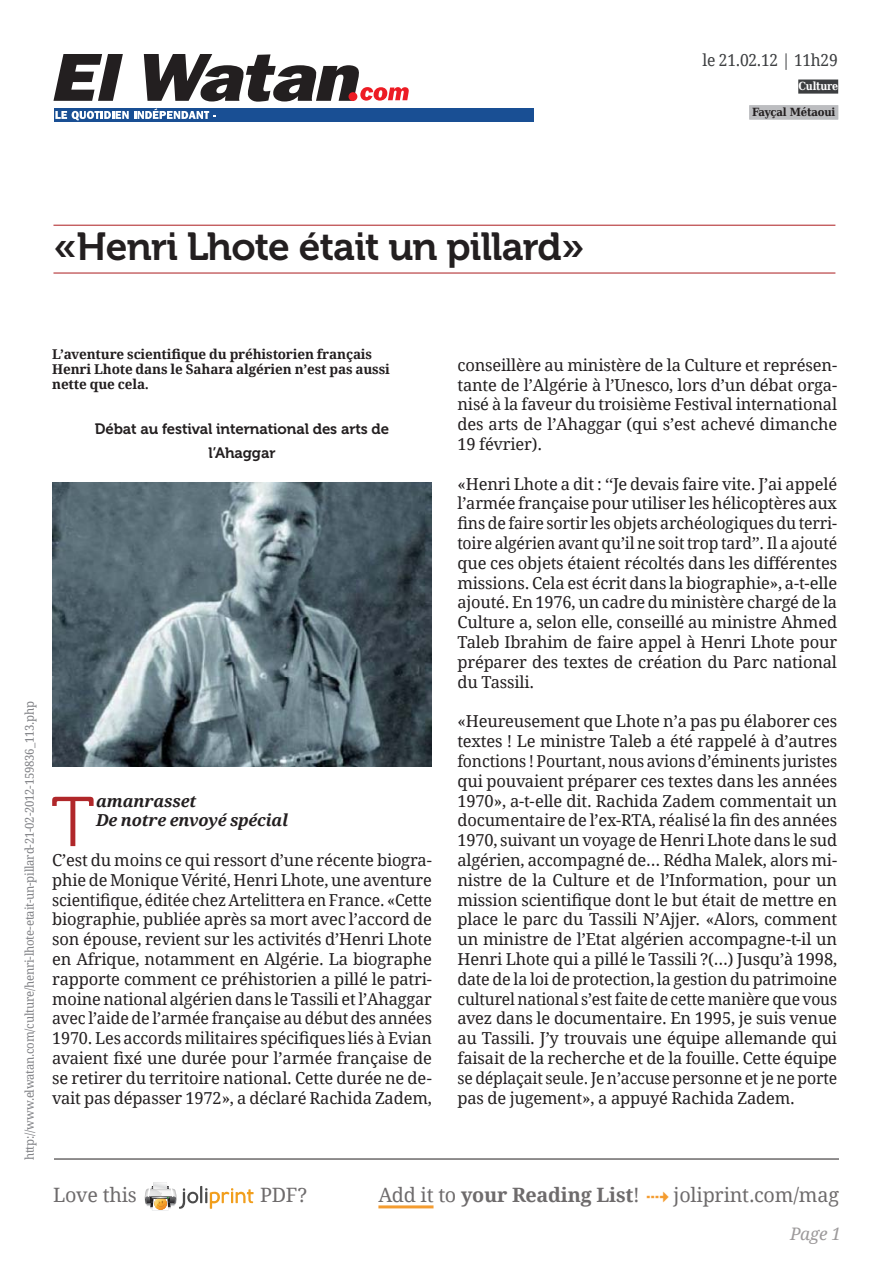
<style>
.page{position:relative;width:893px;height:1263px;background:#fff}
.page>*{position:absolute;margin:0;border:0;box-sizing:border-box;transform-origin:0 0}
.t1{font:70.2px "Museo 300";color:#b0272a}
.t2{font:39px "Museo 700";letter-spacing:-.02em;color:#231f20}
.t3{font:19.8px "Droid Serif";letter-spacing:-.01em;color:#6e6b6c}
.t4{font:italic 17.25px "Droid Serif";color:#9d9a9b}
.t5{font:16.5px/19.8px "Droid Serif";letter-spacing:-.01em;color:#231f20;text-align:justify}
.t6{font:italic 700 16.5px/19.8px "Droid Serif";letter-spacing:-.01em;color:#231f20}
.t7{font:16.5px "Droid Serif";letter-spacing:-.02em;color:#3c3e40;scale:.95 1}
.t8{font:15px/24px "Museo 700";letter-spacing:-.005em;color:#231f20;text-align:center}
.t9{font:700 13.5px/15px "Droid Serif";letter-spacing:-.01em;color:#231f20}
.t10{font:12px "Droid Serif";letter-spacing:-.02em;color:#808185;scale:.95 1}
.t11{font:700 11.25px "DejaVu Serif Condensed";letter-spacing:-.02em;color:#231f20}
.t12{font:700 11.25px "DejaVu Serif Condensed";letter-spacing:-.02em;color:#fff;scale:.95 1}
.s1{font-weight:700}
.s2{color:#f49c30}
</style>
<div class="page">
<hr style="left:378px;top:1205px;width:56px;height:3px;background:#f49c30">
<svg style="left:145px;top:1182px;width:109px;height:29px"></svg>
<hr style="left:54px;top:1158px;width:785px;height:1px;background:#231f20">
<div style="left:54px;top:109px;width:479px;height:13px;background:#194f94"></div>
<svg style="left:53px;top:54px;width:70px;height:47px"></svg>
<svg style="left:55px;top:108px;width:161px;height:12px"></svg>
<svg style="left:144px;top:54px;width:265px;height:48px"></svg>
<hr style="left:53px;top:225px;width:782px;height:1px;background:#b0272a">
<hr style="left:53px;top:272px;width:782px;height:2px;background:#b0272a">
<img style="left:52px;top:483px;width:380px;height:284px">
<div style="left:798px;top:80px;width:40px;height:14px;background:#3c3e40"></div>
<div style="left:749px;top:105px;width:89px;height:14px;background:#bcbdc0"></div>
<p class="t7" style="left:703px;top:50px;width:144px">le 21.02.12 | 11h29</p>
<p class="t12" style="left:798px;top:76px;width:43px">Culture</p>
<p class="t11" style="left:752px;top:102px;width:85px">Fayçal Métaoui</p>
<h2 class="t2" style="left:53px;top:225px;width:533px">«Henri Lhote était un pillard»</h2>
<p class="t10" style="left:22px;top:1160px;width:485px;rotate:-90deg">http://www.elwatan.com/culture/henri-lhote-etait-un-pillard-21-02-2012-159836_113.php</p>
<p class="t9" style="left:52px;top:347px;width:339px">L’aventure scientifique du préhistorien français<br>Henri Lhote dans le Sahara algérien n’est pas aussi nette que cela.</p>
<p class="t8" style="left:95px;top:417px;width:296px">Débat au festival international des arts de l’Ahaggar</p>
<h1 class="t1" style="left:51px;top:784px;width:45px">T</h1>
<p class="t6" style="left:96px;top:791px;width:194px">amanrasset<br>De notre envoyé spécial</p>
<p class="t5" style="left:52px;top:850px;width:381px">C’est du moins ce qui ressort d’une récente biogra&shy;phie de Monique Vérité, Henri Lhote, une aventure scientifique, éditée chez Artelittera en France. «Cette biographie, publiée après sa mort avec l’accord de son épouse, revient sur les activités d’Henri Lhote en Afrique, notamment en Algérie. La biographe rapporte comment ce préhistorien a pillé le patri&shy;moine national algérien dans le Tassili et l’Ahaggar avec l’aide de l’armée française au début des années 1970. Les accords militaires spécifiques liés à Evian avaient fixé une durée pour l’armée française de se retirer du territoire national. Cette durée ne de&shy;vait pas dépasser 1972», a déclaré Rachida Zadem,</p>
<p class="t5" style="left:457px;top:355px;width:381px">conseillère au ministère de la Culture et représen&shy;tante de l’Algérie à l’Unesco, lors d’un débat orga&shy;nisé à la faveur du troisième Festival international des arts de l’Ahaggar (qui s’est achevé dimanche 19 février).</p>
<p class="t5" style="left:457px;top:474px;width:381px">«Henri Lhote a dit : ‘‘Je devais faire vite. J’ai appelé l’armée française pour utiliser les hélicoptères aux fins de faire sortir les objets archéologiques du terri&shy;toire algérien avant qu’il ne soit trop tard’’. Il a ajouté que ces objets étaient récoltés dans les différentes missions. Cela est écrit dans la biographie», a-t-elle ajouté. En 1976, un cadre du ministère chargé de la Culture a, selon elle, conseillé au ministre Ahmed Taleb Ibrahim de faire appel à Henri Lhote pour préparer des textes de création du Parc national du Tassili.</p>
<p class="t5" style="left:457px;top:712px;width:381px">«Heureusement que Lhote n’a pas pu élaborer ces textes ! Le ministre Taleb a été rappelé à d’autres fonctions ! Pourtant, nous avions d’éminents juristes qui pouvaient préparer ces textes dans les années 1970», a-t-elle dit. Rachida Zadem commentait un documentaire de l’ex-RTA, réalisé la fin des années 1970, suivant un voyage de Henri Lhote dans le sud algérien, accompagné de… Rédha Malek, alors mi&shy;nistre de la Culture et de l’Information, pour un mission scientifique dont le but était de mettre en place le parc du Tassili N’Ajjer. «Alors, comment un ministre de l’Etat algérien accompagne-t-il un Henri Lhote qui a pillé le Tassili ?(…) Jusqu’à 1998, date de la loi de protection, la gestion du patrimoine culturel national s’est faite de cette manière que vous avez dans le documentaire. En 1995, je suis venue au Tassili. J’y trouvais une équipe allemande qui faisait de la recherche et de la fouille. Cette équipe se déplaçait seule. Je n’accuse personne et je ne porte pas de jugement», a appuyé Rachida Zadem.</p>
<p class="t3" style="left:53px;top:1183px;width:85px">Love this</p>
<p class="t3" style="left:260px;top:1183px;width:49px">PDF?</p>
<p class="t3" style="left:378px;top:1183px;width:462px">Add it to <span class="s1">your Reading List</span>! <span class="s2">✔</span> joliprint.com/mag</p>
<p class="t4" style="left:790px;top:1223px;width:52px">Page 1</p>
</div>
